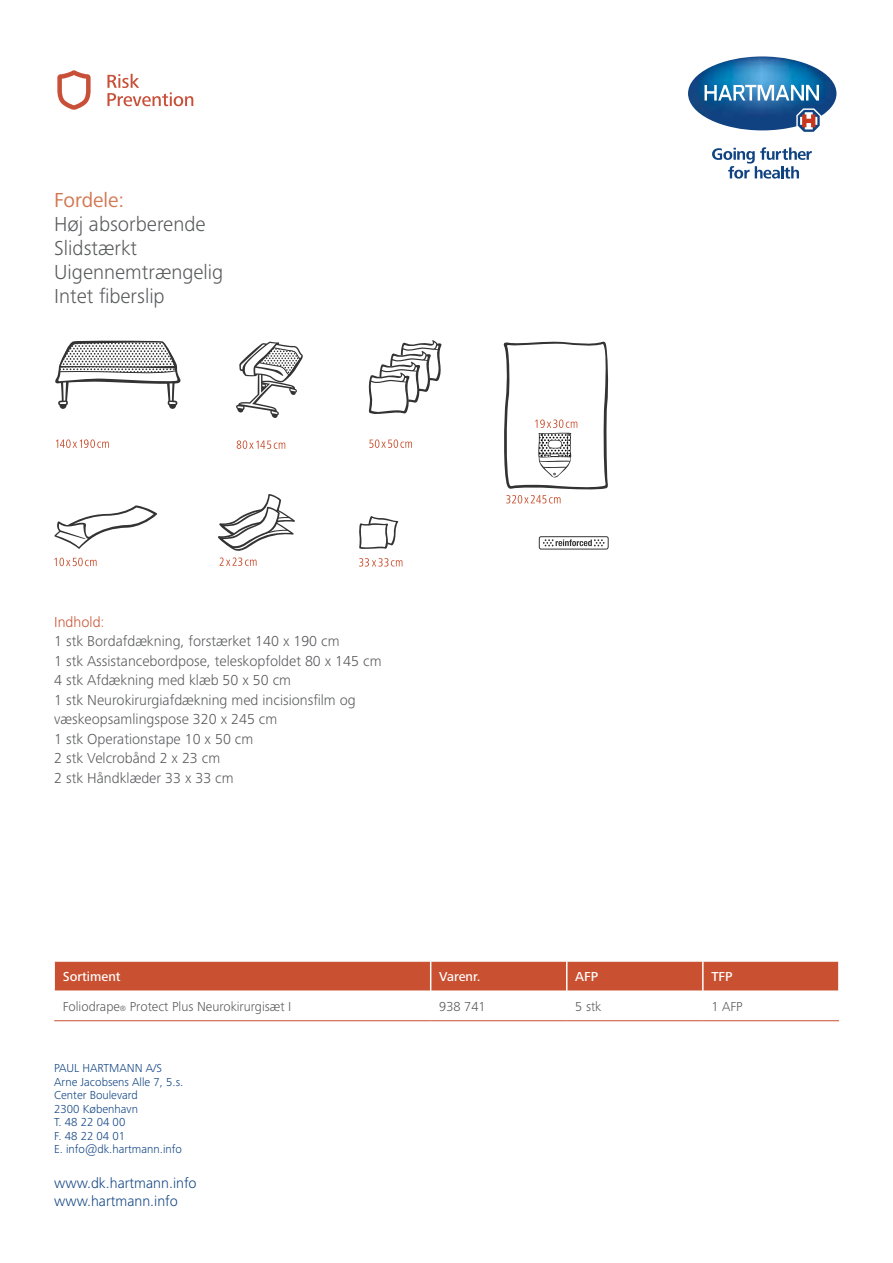
<style>
.page{position:relative;width:893px;height:1263px;background:#fff}
.page>*{position:absolute;margin:0;border:0;box-sizing:border-box;transform-origin:0 0}
.t1{font:300 21px/24px "Frutiger Next LTW1 G";color:#58595b}
.t2{font:21px "Frutiger Next LTW1 G";color:#d2764f}
.t3{font:300 15px/19.5px "Frutiger Next LTW1 G";color:#58595b}
.t4{font:300 15px/18px "Frutiger Next LTW1 G";color:#104382}
.t5{font:300 13.5px "Frutiger Next LTW1 G";color:#58595b}
.t6{font:500 13.5px "Frutiger Next LTW1 G";color:#fff}
.t7{font:300 12px/13.5px "Frutiger Next LTW1 G";color:#104382}
.s1{color:#c95030}
.s2{color:#d2764f}
.s3{font-size:7.8px}
</style>
<div class="page">
<img style="left:688px;top:56px;width:148px;height:74px">
<svg style="left:704px;top:85px;width:115px;height:16px"></svg>
<svg style="left:798px;top:110px;width:22px;height:22px"></svg>
<svg style="left:712px;top:147px;width:100px;height:32px"></svg>
<svg style="left:54px;top:961px;width:785px;height:30px;background:#cb583a"></svg>
<hr style="left:54px;top:1020px;width:377px;height:1px;background:#c95030">
<hr style="left:431px;top:1020px;width:136px;height:1px;background:#c95030">
<hr style="left:567px;top:1020px;width:136px;height:1px;background:#c95030">
<hr style="left:703px;top:1020px;width:136px;height:1px;background:#c95030">
<svg style="left:57px;top:70px;width:34px;height:40px"></svg>
<svg style="left:107px;top:74px;width:86px;height:32px"></svg>
<div style="left:539px;top:536px;width:69px;height:13px;border:1px solid #000;border-radius:2px"></div>
<svg style="left:543px;top:539px;width:62px;height:7px"></svg>
<svg style="left:55px;top:340px;width:126px;height:69px"></svg>
<svg style="left:236px;top:341px;width:67px;height:77px"></svg>
<svg style="left:359px;top:516px;width:39px;height:33px"></svg>
<svg style="left:369px;top:340px;width:72px;height:74px"></svg>
<svg style="left:54px;top:505px;width:103px;height:44px"></svg>
<svg style="left:218px;top:494px;width:77px;height:57px"></svg>
<svg style="left:56px;top:439px;width:53px;height:9px"></svg>
<svg style="left:237px;top:440px;width:48px;height:9px"></svg>
<svg style="left:506px;top:495px;width:55px;height:8px"></svg>
<svg style="left:54px;top:558px;width:43px;height:8px"></svg>
<svg style="left:369px;top:439px;width:43px;height:9px"></svg>
<svg style="left:504px;top:342px;width:104px;height:147px"></svg>
<svg style="left:220px;top:557px;width:37px;height:9px"></svg>
<svg style="left:359px;top:558px;width:43px;height:9px"></svg>
<h1 class="t2" style="left:54px;top:187px;width:71px">Fordele:</h1>
<h1 class="t1" style="left:54px;top:211px;width:171px">Høj absorberende<br>Slidstærkt<br>Uigennemtrængelig<br>Intet fiberslip</h1>
<p class="t3" style="left:54px;top:612px;width:329px"><span class="s1">Indhold</span><span class="s2">:<br></span>1 stk Bordafdækning, forstærket 140 x 190 cm<br>1 stk Assistancebordpose, teleskopfoldet 80 x 145 cm 4 stk Afdækning med klæb 50 x 50 cm<br>1 stk Neurokirurgiafdækning med incisionsfilm og væskeopsamlingspose 320 x 245 cm<br>1 stk Operationstape 10 x 50 cm<br>2 stk Velcrobånd 2 x 23 cm<br>2 stk Håndklæder 33 x 33 cm</p>
<p class="t6" style="left:63px;top:969px;width:59px">Sortiment</p>
<p class="t6" style="left:439px;top:969px;width:43px">Varenr.</p>
<p class="t6" style="left:575px;top:969px;width:24px">AFP</p>
<p class="t6" style="left:711px;top:969px;width:23px">TFP</p>
<p class="t5" style="left:63px;top:998px;width:230px">Foliodrape<span class="s3">®</span> Protect Plus Neurokirurgisæt I</p>
<p class="t5" style="left:439px;top:998px;width:48px">938 741</p>
<p class="t5" style="left:575px;top:998px;width:28px">5 stk</p>
<p class="t5" style="left:711px;top:998px;width:33px">1 AFP</p>
<p class="t7" style="left:54px;top:1061px;width:131px">PAUL HARTMANN A/S<br>Arne Jacobsens Alle 7, 5.s.<br>Center Boulevard<br>2300 København<br>T. 48 22 04 00<br>F. 48 22 04 01<br>E. info@dk.hartmann.info</p>
<p class="t4" style="left:54px;top:1174px;width:144px">www.dk.hartmann.info www.hartmann.info</p>
</div>
